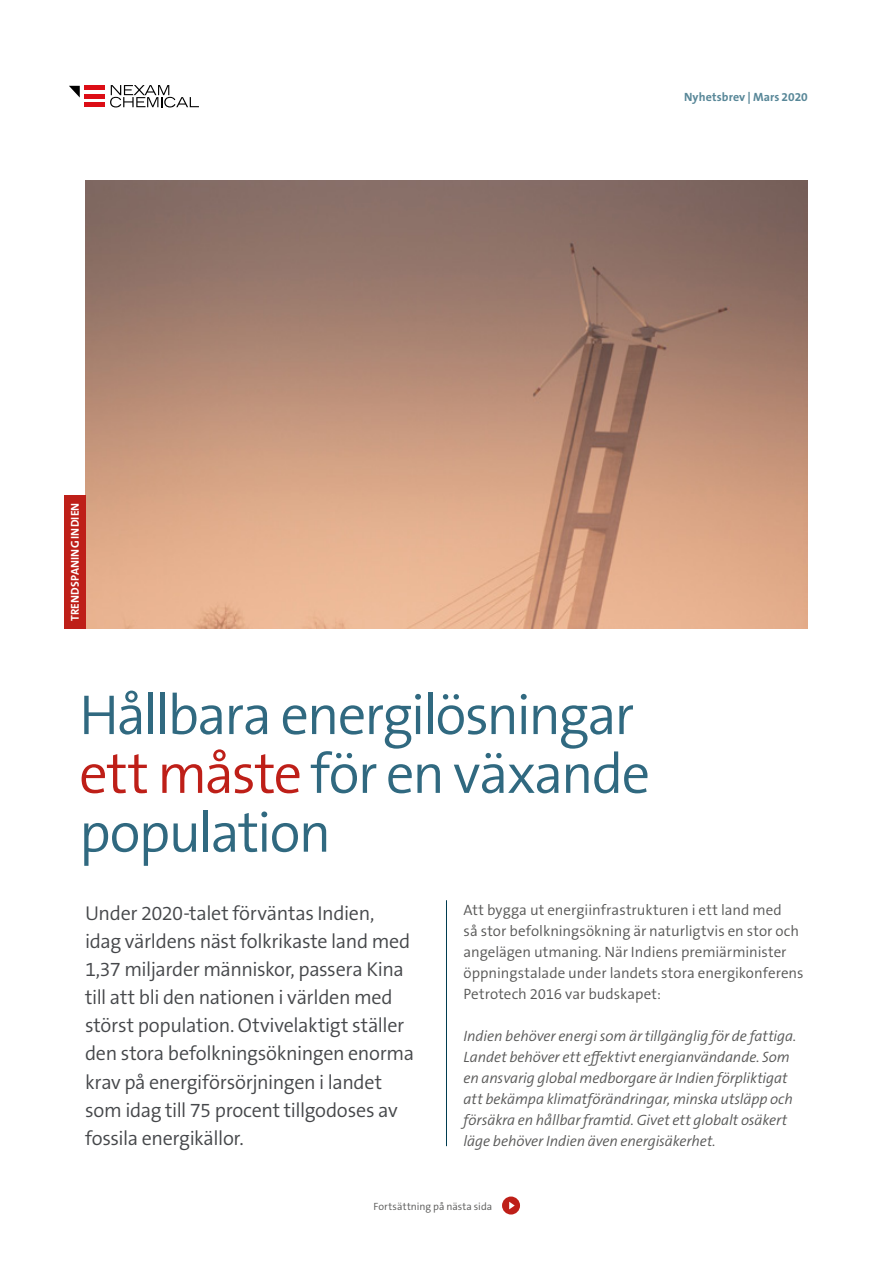
<style>
.page{position:relative;width:893px;height:1263px;background:#fff}
.page>*{position:absolute;margin:0;border:0;box-sizing:border-box;transform-origin:0 0}
.t1{font:300 56.7px/58.8px "The Sans B W4";letter-spacing:-.035em;color:#306980}
.t2{font:300 20.1px/28px "The Sans B W4";letter-spacing:-.015em;color:#45474a}
.t3{font:italic 300 15px/21px "The Sans B W4";letter-spacing:-.005em;color:#575756}
.t4{font:300 15px/21px "The Sans B W4";color:#575756}
.t5{font:700 12px "The Sans B W7";letter-spacing:.01em;color:#588798}
.t6{font:700 11.4px "The Sans B W7";letter-spacing:.015em;color:#fff}
.t7{font:300 10.5px "The Sans B W4";letter-spacing:.01em;color:#575756}
.s1{color:#be1f18}
</style>
<div class="page">
<div style="left:85px;top:85px;width:20px;height:5px;background:#dc0d15"></div>
<hr style="left:85px;top:94px;width:20px;height:4px;background:#dc0d15">
<div style="left:85px;top:102px;width:20px;height:5px;background:#dc0d15"></div>
<svg style="left:69px;top:86px;width:11px;height:12px"></svg>
<svg style="left:110px;top:85px;width:89px;height:22px"></svg>
<img style="left:85px;top:180px;width:723px;height:449px">
<div style="left:64px;top:495px;width:21px;height:134px;background:#be1f18"></div>
<hr style="left:446px;top:900px;width:1px;height:246px;background:#003c50">
<div style="left:502px;top:1196px;width:18px;height:18px;background:#be1f18;border-radius:50%"></div>
<svg style="left:509px;top:1202px;width:6px;height:7px"></svg>
<p class="t5" style="left:684px;top:89px;width:125px">Nyhetsbrev | Mars 2020</p>
<p class="t6" style="left:68px;top:621px;width:120px;rotate:-90deg">TRENDSPANING INDIEN</p>
<h1 class="t1" style="left:79px;top:686px;width:573px">Hållbara energilösningar <span class="s1">ett måste</span> för en växande population</h1>
<p class="t2" style="left:85px;top:899px;width:331px">Under 2020-talet förväntas Indien, idag världens näst folkrikaste land med 1,37 miljarder människor, passera Kina till att bli den nationen i världen med störst population. Otvivelaktigt ställer den stora befolkningsökningen enorma krav på energiförsörjningen i landet som idag till 75 procent tillgodoses av fossila energikällor.</p>
<p class="t4" style="left:463px;top:900px;width:342px">Att bygga ut energiinfrastrukturen i ett land med<br>så stor befolkningsökning är naturligtvis en stor och angelägen utmaning. När Indiens premiärminister öppningstalade under landets stora energikonferens Petrotech 2016 var budskapet:</p>
<p class="t3" style="left:463px;top:1026px;width:334px">Indien behöver energi som är tillgänglig för de fattiga.<br>Landet behöver ett effektivt energianvändande. Som en ansvarig global medborgare är Indien förpliktigat att bekämpa klimatförändringar, minska utsläpp och försäkra en hållbar framtid. Givet ett globalt osäkert läge behöver Indien även energisäkerhet.</p>
<p class="t7" style="left:373px;top:1200px;width:120px">Fortsättning på nästa sida</p>
</div>
